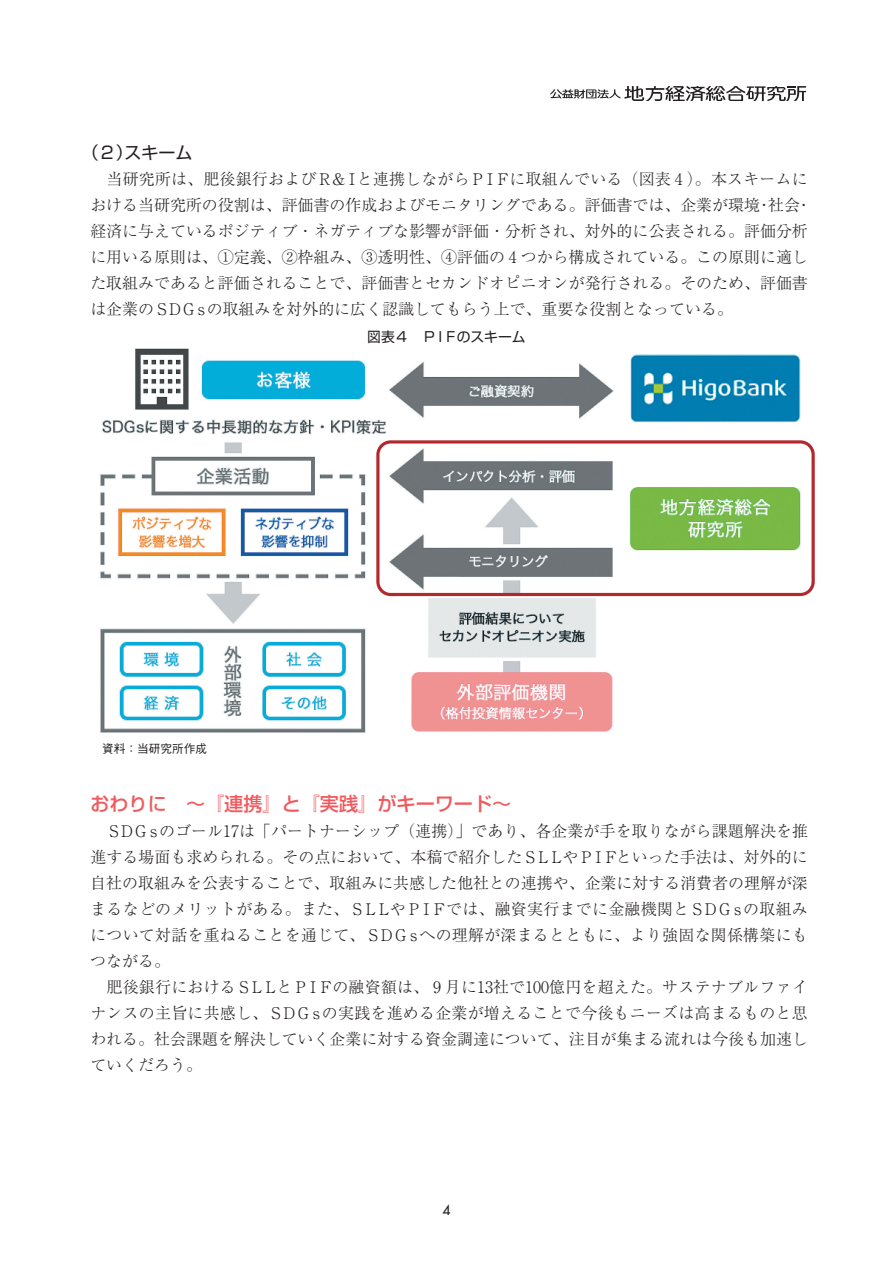
<style>
.page{position:relative;width:893px;height:1263px;background:#fff}
.page>*{position:absolute;margin:0;border:0;box-sizing:border-box;transform-origin:0 0}
.t1{font:500 19.2px "Shin Go Pro";color:#f05a5e}
.t2{font:16.95px "Shin Go Pro";color:#231f20}
.t3{font:300 15.9px/26.1px "Ryumin Pro";color:#231f20}
.t4{font:13.8px "Shin Go Pro";color:#231f20}
.t5{font:500 13.8px "Futura Std";color:#231f20}
.t6{font:500 11.7px "Gothic BBB Pro";color:#231f20}
</style>
<div class="page">
<svg style="left:550px;top:86px;width:256px;height:15px"></svg>
<img style="left:100px;top:349px;width:701px;height:384px">
<div style="left:376px;top:440px;width:439px;height:156px;border:3px solid #b3282e;border-radius:13px"></div>
<p class="t2" style="left:82px;top:139px;width:112px">（２）スキーム</p>
<p class="t3" style="left:90px;top:164px;width:723px">　当研究所は、肥後銀行およびＲ＆Ｉと連携しながらＰＩＦに取組んでいる（図表₄）。本スキームにおける当研究所の役割は、評価書の作成およびモニタリングである。評価書では、企業が環境・社会・経済に与えているポジティブ・ネガティブな影響が評価・分析され、対外的に公表される。評価分析に用いる原則は、①定義、②枠組み、③透明性、④評価の₄つから構成されている。この原則に適した取組みであると評価されることで、評価書とセカンドオピニオンが発行される。そのため、評価書は企業のＳＤＧｓの取組みを対外的に広く認識してもらう上で、重要な役割となっている。</p>
<p class="t6" style="left:102px;top:740px;width:107px">資料：当研究所作成</p>
<p class="t4" style="left:367px;top:325px;width:160px">図表４　ＰＩＦのスキーム</p>
<p class="t1" style="left:90px;top:788px;width:422px">おわりに　～『連携』と『実践』がキーワード～</p>
<p class="t3" style="left:90px;top:816px;width:719px">　ＳＤＧｓのゴール17は「パートナーシップ（連携）」であり、各企業が手を取りながら課題解決を推進する場面も求められる。その点において、本稿で紹介したＳＬＬやＰＩＦといった手法は、対外的に自社の取組みを公表することで、取組みに共感した他社との連携や、企業に対する消費者の理解が深まるなどのメリットがある。また、ＳＬＬやＰＩＦでは、融資実行までに金融機関とＳＤＧｓの取組みについて対話を重ねることを通じて、ＳＤＧｓへの理解が深まるとともに、より強固な関係構築にもつながる。<br>　肥後銀行におけるＳＬＬとＰＩＦの融資額は、₉月に13社で100億円を超えた。サステナブルファイナンスの主旨に共感し、ＳＤＧｓの実践を進める企業が増えることで今後もニーズは高まるものと思われる。社会課題を解決していく企業に対する資金調達について、注目が集まる流れは今後も加速していくだろう。</p>
<p class="t5" style="left:442px;top:1201px;width:9px">4</p>
</div>
